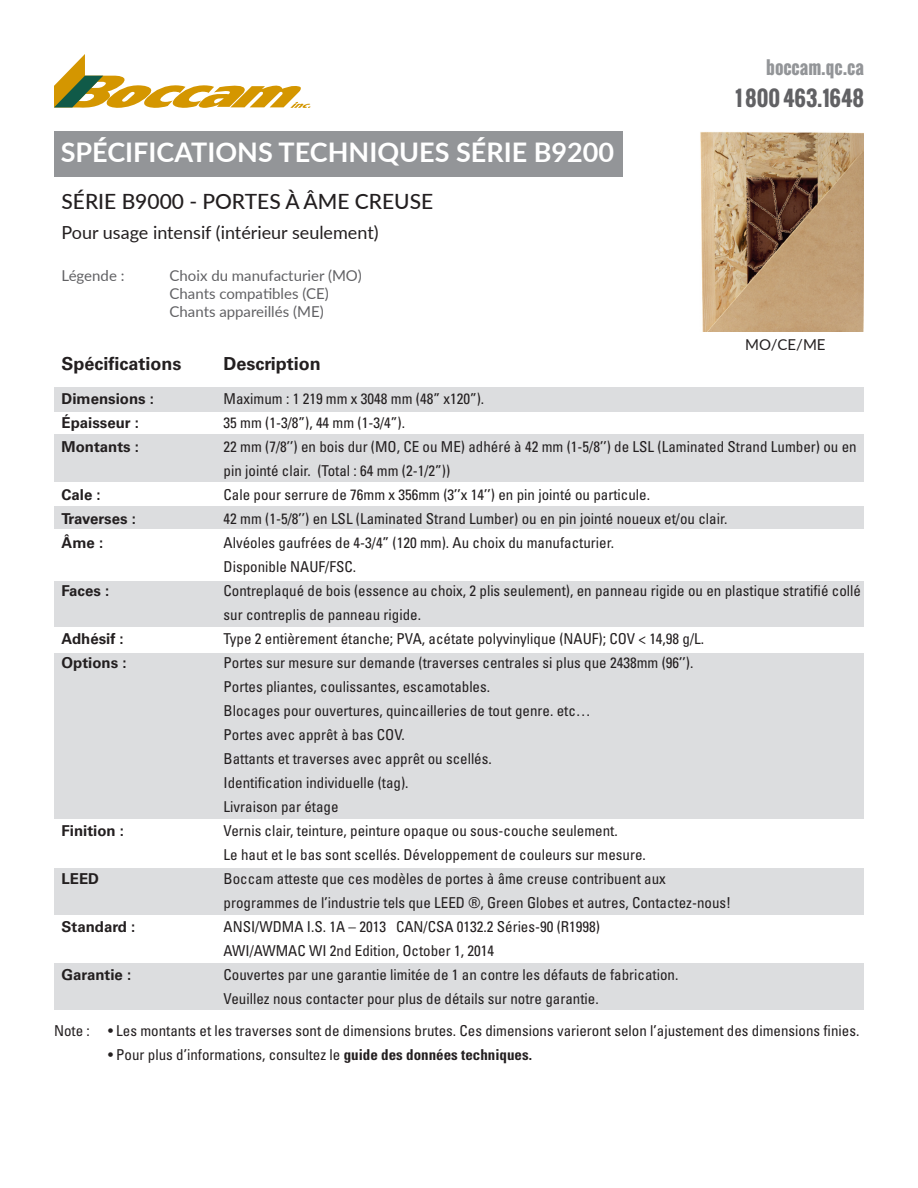
<style>
.page{position:relative;width:918px;height:1188px;background:#fff}
.page>*{position:absolute;margin:0;border:0;box-sizing:border-box;transform-origin:0 0}
.t1{font:700 27px "Lato";color:#fff}
.t2{font:500 21px "Lato";color:#231f20}
.t3{font:700 21px "Oswald";color:#616164}
.t4{font:18px "Lato";color:#231f20}
.t5{font:700 18px "Univers";color:#231f20}
.t6{font:700 18px "Oswald";color:#939598}
.t7{font:condensed 15px/24px "Univers";color:#231f20}
.t8{font:700 15px "Univers";color:#231f20}
.t9{font:15px "Lato";color:#616164}
.t10{font:15px "Lato";color:#231f20}
.s1{font-weight:700}
</style>
<div class="page">
<div style="left:54px;top:963px;width:810px;height:46px;background:#dcdddf"></div>
<div style="left:54px;top:868px;width:810px;height:46px;background:#dcdddf"></div>
<div style="left:54px;top:653px;width:810px;height:166px;background:#dcdddf"></div>
<div style="left:54px;top:581px;width:810px;height:45px;background:#dcdddf"></div>
<div style="left:54px;top:434px;width:810px;height:48px;background:#dcdddf"></div>
<svg style="left:54px;top:54px;width:256px;height:54px"></svg>
<div style="left:54px;top:132px;width:568px;height:45px;background:#939598"></div>
<img style="left:700px;top:132px;width:164px;height:200px">
<div style="left:54px;top:387px;width:810px;height:24px;background:#dcdddf"></div>
<div style="left:54px;top:507px;width:810px;height:22px;background:#dcdddf"></div>
<p class="t1" style="left:61px;top:132px;width:555px">SPÉCIFICATIONS TECHNIQUES SÉRIE B9200</p>
<p class="t2" style="left:62px;top:186px;width:373px">SÉRIE B9000 - PORTES À ÂME CREUSE</p>
<p class="t4" style="left:62px;top:220px;width:319px">Pour usage intensif (intérieur seulement)</p>
<p class="t9" style="left:62px;top:265px;width:64px">Légende :</p>
<p class="t9" style="left:170px;top:265px;width:194px">Choix du manufacturier (MO)</p>
<p class="t9" style="left:170px;top:283px;width:161px">Chants compatibles (CE)</p>
<p class="t9" style="left:170px;top:301px;width:156px">Chants appareillés (ME)</p>
<p class="t5" style="left:62px;top:353px;width:122px">Spécifications</p>
<p class="t5" style="left:224px;top:353px;width:99px">Description</p>
<p class="t6" style="left:766px;top:54px;width:99px">boccam.qc.ca</p>
<p class="t3" style="left:736px;top:83px;width:130px">1 800 463.1648</p>
<p class="t10" style="left:745px;top:333px;width:82px">MO/CE/ME</p>
<p class="t8" style="left:62px;top:390px;width:94px">Dimensions :</p>
<p class="t7" style="left:224px;top:386px;width:262px">Maximum : 1 219 mm x 3048 mm (48” x120”).</p>
<p class="t8" style="left:62px;top:414px;width:79px">Épaisseur :</p>
<p class="t7" style="left:224px;top:410px;width:183px">35 mm (1-3/8”), 44 mm (1-3/4”).</p>
<p class="t8" style="left:62px;top:438px;width:79px">Montants :</p>
<p class="t7" style="left:224px;top:434px;width:635px">22 mm (7/8’’) en bois dur (MO, CE ou ME) adhéré à 42 mm (1-5/8’’) de LSL (Laminated Strand Lumber) ou en pin jointé clair. (Total : 64 mm (2-1/2”))</p>
<p class="t8" style="left:62px;top:486px;width:41px">Cale :</p>
<p class="t7" style="left:224px;top:482px;width:428px">Cale pour serrure de 76mm x 356mm (3’’x 14’’) en pin jointé ou particule.</p>
<p class="t8" style="left:62px;top:510px;width:76px">Traverses :</p>
<p class="t7" style="left:224px;top:506px;width:505px">42 mm (1-5/8’’) en LSL (Laminated Strand Lumber) ou en pin jointé noueux et/ou clair.</p>
<p class="t8" style="left:62px;top:534px;width:43px">Âme :</p>
<p class="t7" style="left:224px;top:530px;width:392px">Alvéoles gaufrées de 4-3/4” (120 mm). Au choix du manufacturier.</p>
<p class="t7" style="left:224px;top:554px;width:134px">Disponible NAUF/FSC.</p>
<p class="t8" style="left:62px;top:582px;width:49px">Faces :</p>
<p class="t7" style="left:224px;top:578px;width:639px">Contreplaqué de bois (essence au choix, 2 plis seulement), en panneau rigide ou en plastique stratifié collé sur contreplis de panneau rigide.</p>
<p class="t8" style="left:62px;top:630px;width:64px">Adhésif :</p>
<p class="t7" style="left:224px;top:626px;width:482px">Type 2 entièrement étanche; PVA, acétate polyvinylique (NAUF); COV &lt; 14,98 g/L.</p>
<p class="t8" style="left:62px;top:654px;width:67px">Options :</p>
<p class="t7" style="left:224px;top:650px;width:471px">Portes sur mesure sur demande (traverses centrales si plus que 2438mm (96’’).</p>
<p class="t7" style="left:224px;top:674px;width:268px">Portes pliantes, coulissantes, escamotables.</p>
<p class="t7" style="left:224px;top:698px;width:369px">Blocages pour ouvertures, quincailleries de tout genre. etc…</p>
<p class="t7" style="left:224px;top:722px;width:183px">Portes avec apprêt à bas COV.</p>
<p class="t7" style="left:224px;top:746px;width:270px">Battants et traverses avec apprêt ou scellés.</p>
<p class="t7" style="left:224px;top:770px;width:186px">Identification individuelle (tag).</p>
<p class="t7" style="left:224px;top:794px;width:116px">Livraison par étage</p>
<p class="t8" style="left:62px;top:822px;width:64px">Finition :</p>
<p class="t7" style="left:224px;top:818px;width:396px">Vernis clair, teinture, peinture opaque ou sous-couche seulement.</p>
<p class="t7" style="left:224px;top:842px;width:424px">Le haut et le bas sont scellés. Développement de couleurs sur mesure.</p>
<p class="t8" style="left:62px;top:870px;width:39px">LEED</p>
<p class="t7" style="left:224px;top:866px;width:444px">Boccam atteste que ces modèles de portes à âme creuse contribuent aux</p>
<p class="t7" style="left:224px;top:890px;width:509px">programmes de l’industrie tels que LEED ®, Green Globes et autres, Contactez-nous!</p>
<p class="t8" style="left:62px;top:918px;width:75px">Standard :</p>
<p class="t7" style="left:224px;top:914px;width:378px">ANSI/WDMA I.S. 1A – 2013 CAN/CSA 0132.2 Séries-90 (R1998)</p>
<p class="t7" style="left:224px;top:938px;width:272px">AWI/AWMAC WI 2nd Edition, October 1, 2014</p>
<p class="t8" style="left:62px;top:966px;width:71px">Garantie :</p>
<p class="t7" style="left:224px;top:962px;width:456px">Couvertes par une garantie limitée de 1 an contre les défauts de fabrication.</p>
<p class="t7" style="left:224px;top:986px;width:377px">Veuillez nous contacter pour plus de détails sur notre garantie.</p>
<p class="t7" style="left:54px;top:1018px;width:807px">Note : • Les montants et les traverses sont de dimensions brutes. Ces dimensions varieront selon l’ajustement des dimensions finies.</p>
<p class="t7" style="left:108px;top:1042px;width:426px">• Pour plus d’informations, consultez le <span class="s1">guide des données techniques.</span></p>
</div>
